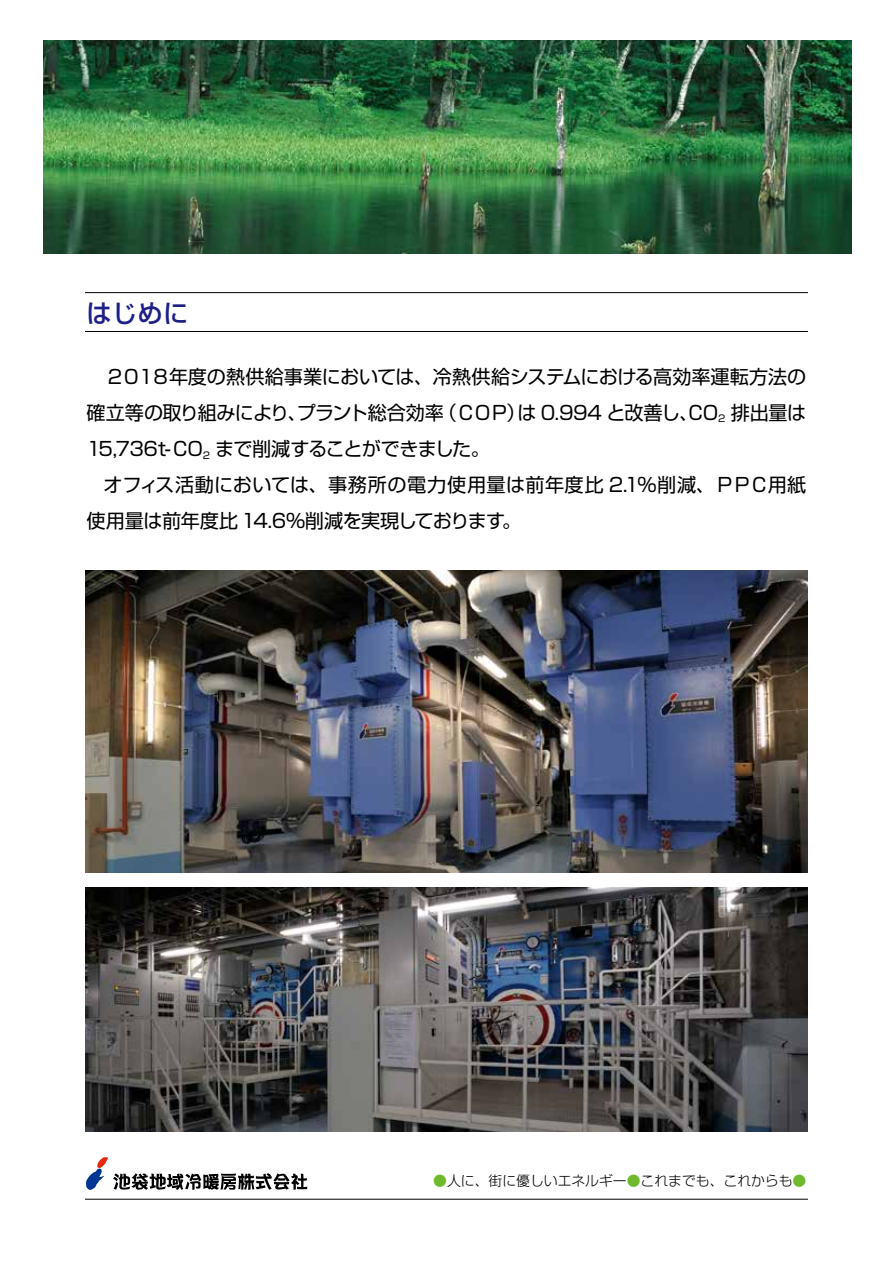
<style>
.page{position:relative;width:893px;height:1263px;background:#fff}
.page>*{position:absolute;margin:0;border:0;box-sizing:border-box;transform-origin:0 0}
.t1{font:500 25.5px "Shin Go Pro";color:#1d2088}
.t2{font:19.2px/36.2px "Shin Go Pro";letter-spacing:-.02em;color:#000;text-align:justify}
.t3{font:300 13.8px "Shin Go Pro";color:#000}
.s1{color:#6fba2c}
</style>
<div class="page">
<img style="left:43px;top:40px;width:808px;height:213px">
<svg style="left:86px;top:1157px;width:221px;height:33px"></svg>
<hr style="left:85px;top:1199px;width:723px;height:1px;background:#000">
<hr style="left:85px;top:331px;width:723px;height:1px;background:#000">
<hr style="left:85px;top:292px;width:723px;height:1px;background:#000">
<img style="left:85px;top:571px;width:723px;height:301px">
<img style="left:85px;top:887px;width:723px;height:245px">
<h1 class="t1" style="left:87px;top:292px;width:104px">はじめに</h1>
<p class="t2" style="left:87px;top:356px;width:721px">　２０１８年度の熱供給事業においては、冷熱供給システムにおける高効率運転方法の確立等の取り組みにより、プラント総合効率（ＣＯＰ）は 0.994 と改善し、CO<sub>2</sub> 排出量は15,736t-CO<sub>2</sub> まで削減することができました。</p>
<p class="t2" style="left:87px;top:464px;width:721px;text-indent:17px">オフィス活動においては、事務所の電力使用量は前年度比 2.1％削減、ＰＰＣ用紙使用量は前年度比 14.6％削減を実現しております。</p>
<p class="t3" style="left:433px;top:1170px;width:375px"><span class="s1">●</span>人に、街に優しいエネルギー<span class="s1">●</span>これまでも、これからも<span class="s1">●</span></p>
</div>
